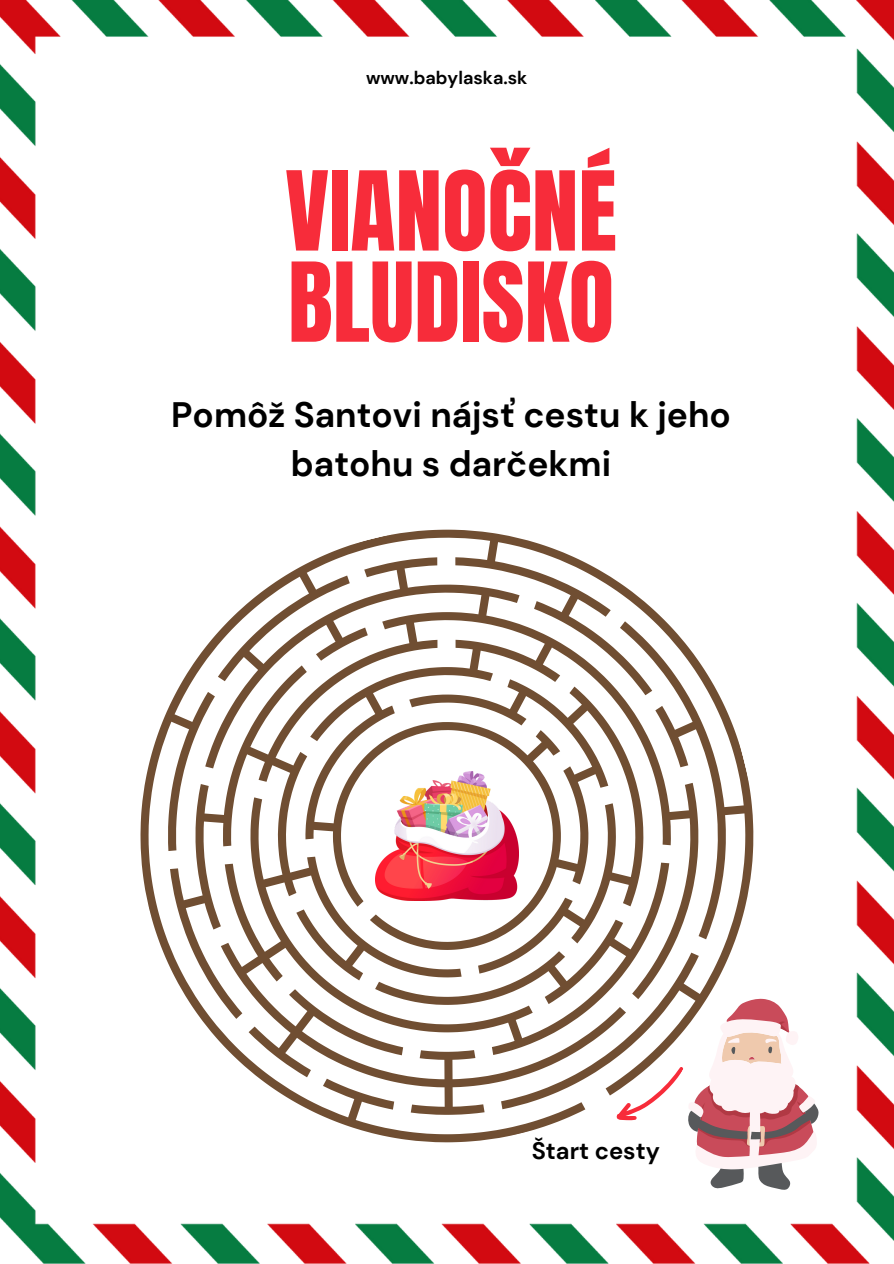
<style>
.page{position:relative;width:894px;height:1264px;background:#fff}
.page>*{position:absolute;margin:0;border:0;box-sizing:border-box;transform-origin:0 0}
.t1{font:93.45px/91.2px "Anton";color:#f72c3a}
.t2{font:700 35.25px/48.3px "DM Sans";color:#000;text-align:center}
.t3{font:700 23.7px "DM Sans";color:#000}
.t4{font:700 18px "DM Sans";color:#000}
</style>
<div class="page">
<img style="left:0;top:0;width:893px;height:1262px">
<p class="t4" style="left:366px;top:66px;width:163px">www.babylaska.sk</p>
<p class="t1" style="left:285px;top:167px;width:333px">VIANOČNÉ<br>BLUDISKO</p>
<p class="t2" style="left:171px;top:391px;width:561px">Pomôž Santovi nájsť cestu k jeho batohu s darčekmi</p>
<p class="t3" style="left:531px;top:1135px;width:129px">Štart cesty</p>
</div>
